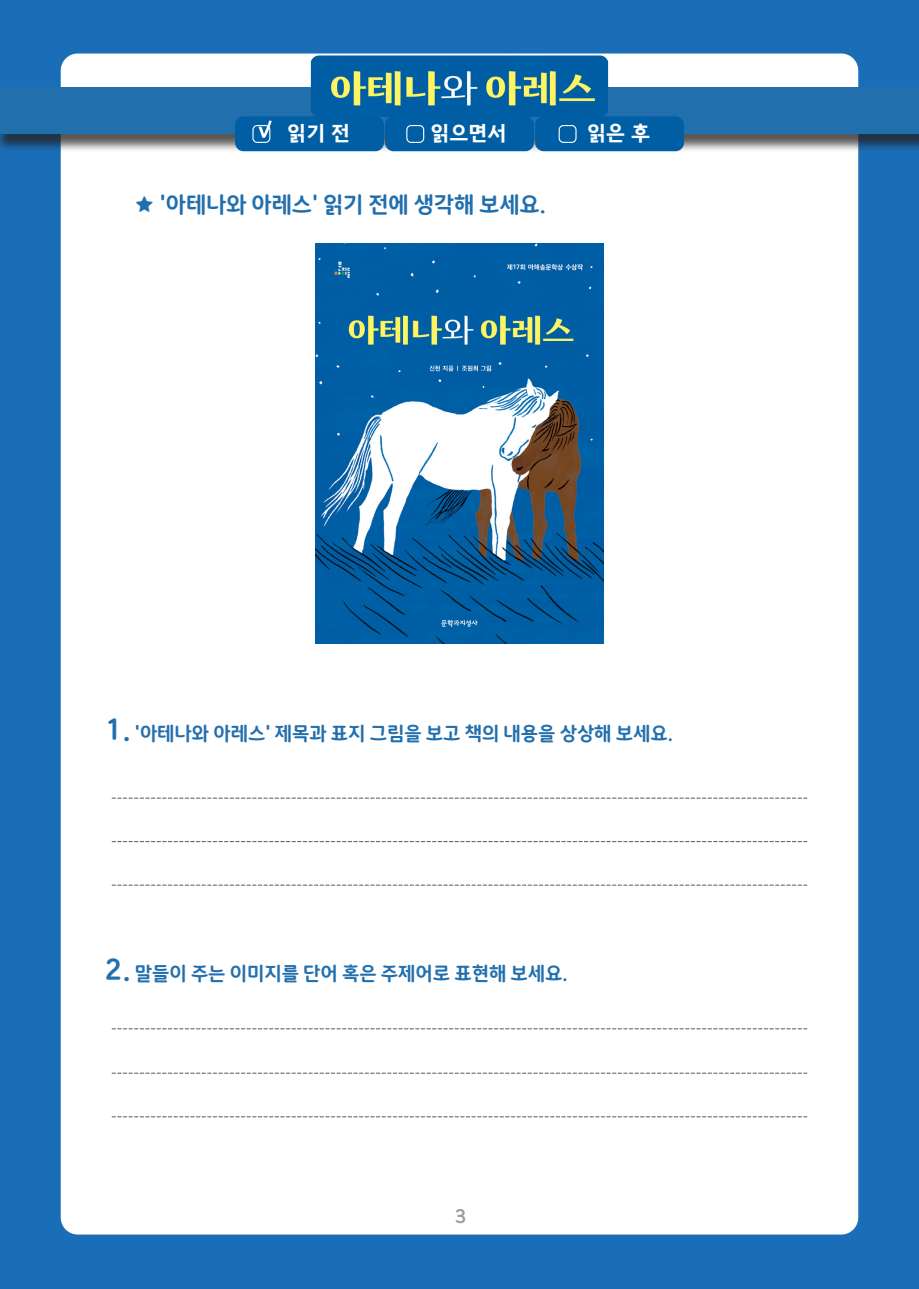
<style>
.page{position:relative;width:919px;height:1289px;background:#fff}
.page>*{position:absolute;margin:0;border:0;box-sizing:border-box;transform-origin:0 0}
.t1{font:27px "SOYO Maple Bold";color:#226fae}
.t2{font:21px "SOYO Maple Bold";color:#226fae}
.t3{font:700 21px "Kimjungchul Gothic";color:#fff}
.t4{font:18px "SOYO Maple Bold";color:#226fae}
.t5{font:18px "SOYO Maple Bold";color:#9d9fa2}
</style>
<div class="page">
<div style="left:0;top:0;width:918px;height:1288px;background:#1a6eb7"></div>
<div style="left:61px;top:53px;width:797px;height:1181px;background:#fff;border-radius:17px"></div>
<svg style="left:112px;top:797px;width:694px;height:1px"></svg>
<svg style="left:112px;top:841px;width:694px;height:1px"></svg>
<svg style="left:112px;top:1072px;width:694px;height:1px"></svg>
<svg style="left:112px;top:884px;width:694px;height:1px"></svg>
<svg style="left:112px;top:1116px;width:694px;height:1px"></svg>
<svg style="left:112px;top:1028px;width:694px;height:1px"></svg>
<div style="left:0;top:90px;width:918px;height:62px;background:#231f20;opacity:.75"></div>
<div style="left:0;top:88px;width:918px;height:46px;background:#226fae"></div>
<img style="left:316px;top:243px;width:287px;height:401px">
<div style="left:235px;top:116px;width:149px;height:35px;background:#005fa4;border-radius:9px"></div>
<div style="left:385px;top:116px;width:149px;height:35px;background:#005fa4;border-radius:9px"></div>
<div style="left:535px;top:116px;width:149px;height:35px;background:#005fa4;border-radius:9px"></div>
<img style="left:311px;top:55px;width:297px;height:62px">
<div style="left:558px;top:125px;width:18px;height:18px;border:1px solid #fff;border-radius:4px"></div>
<div style="left:406px;top:125px;width:18px;height:18px;border:1px solid #fff;border-radius:4px"></div>
<div style="left:252px;top:125px;width:18px;height:18px;border:1px solid #fff;border-radius:4px"></div>
<svg style="left:258px;top:120px;width:14px;height:18px"></svg>
<p class="t3" style="left:287px;top:121px;width:64px">읽기 전</p>
<p class="t3" style="left:430px;top:121px;width:77px">읽으면서</p>
<p class="t3" style="left:587px;top:121px;width:64px">읽은 후</p>
<p class="t2" style="left:135px;top:192px;width:412px">★ '아테나와 아레스' 읽기 전에 생각해 보세요.</p>
<h1 class="t1" style="left:104px;top:714px;width:28px">1.</h1>
<p class="t4" style="left:135px;top:723px;width:539px">'아테나와 아레스' 제목과 표지 그림을 보고 책의 내용을 상상해 보세요.</p>
<h1 class="t1" style="left:104px;top:953px;width:28px">2.</h1>
<p class="t4" style="left:135px;top:962px;width:434px">말들이 주는 이미지를 단어 혹은 주제어로 표현해 보세요.</p>
<p class="t5" style="left:454px;top:1205px;width:14px">3</p>
</div>
